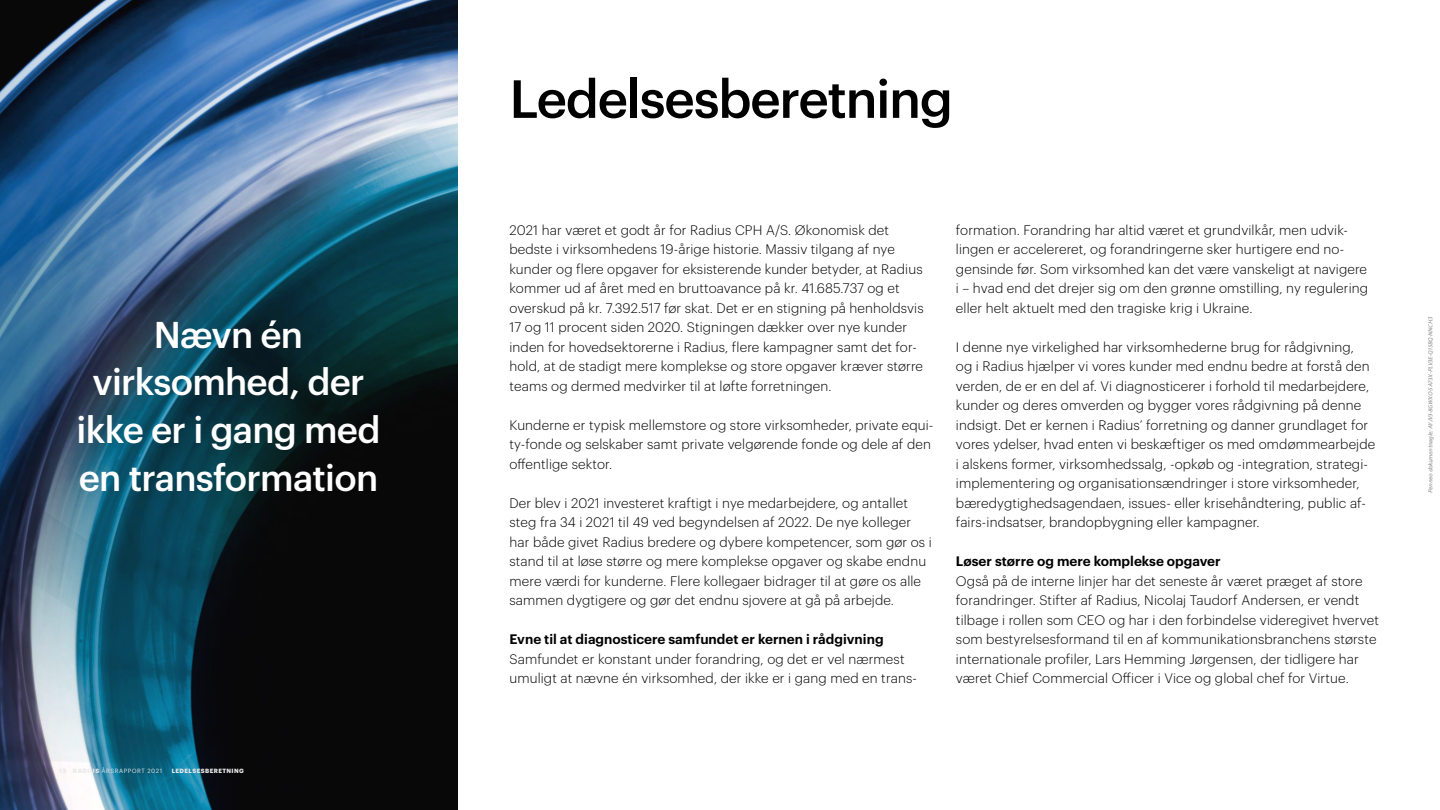
<style>
.page{position:relative;width:1440px;height:810px;background:#fff}
.page>*{position:absolute;margin:0;border:0;box-sizing:border-box;transform-origin:0 0}
.t1{font:500 52.5px "Graphik";letter-spacing:-.025em;color:#000}
.t2{font:500 36.53px/47.8px "Graphik";letter-spacing:-.02em;color:#fff;text-align:center}
.t3{font:300 13.5px/19.5px "Graphik";letter-spacing:.01em;color:#000}
.t4{font:600 13.5px "Graphik";color:#000}
.t5{font:italic 6px "Myriad Pro";color:#888}
.t6{font:6px "Graphik";letter-spacing:.085em;color:#ebebeb}
.t7{font:700 6px "Graphik";letter-spacing:.07em;color:#ebebeb}
.s1{font-weight:700}
</style>
<div class="page">
<img style="left:0;top:0;width:457px;height:810px">
<h2 class="t2" style="left:77px;top:309px;width:305px">Nævn én virksomhed, der ikke er i gang med en transformation</h2>
<p class="t6" style="left:59px;top:768px;width:104px"><span class="s1">13 RADIUS</span> ÅRSRAPPORT 2021</p>
<p class="t7" style="left:172px;top:767px;width:74px">LEDELSESBERETNING</p>
<h1 class="t1" style="left:509px;top:67px;width:445px">Ledelsesberetning</h1>
<p class="t3" style="left:509px;top:220px;width:416px">2021 har været et godt år for Radius CPH A/S. Økonomisk det bedste i virksomhedens 19-årige historie. Massiv tilgang af nye kunder og flere opgaver for eksisterende kunder betyder, at Radius kommer ud af året med en bruttoavance på kr. 41.685.737 og et overskud på kr. 7.392.517 før skat. Det er en stigning på henholdsvis 17 og 11 procent siden 2020. Stigningen dækker over nye kunder inden for hovedsektorerne i Radius, flere kampagner samt det for&shy;hold, at de stadigt mere komplekse og store opgaver kræver større teams og dermed medvirker til at løfte forretningen.</p>
<p class="t3" style="left:509px;top:415px;width:425px">Kunderne er typisk mellemstore og store virksomheder, private equi&shy;ty-fonde og selskaber samt private velgørende fonde og dele af den offentlige sektor.</p>
<p class="t3" style="left:509px;top:493px;width:424px">Der blev i 2021 investeret kraftigt i nye medarbejdere, og antallet steg fra 34 i 2021 til 49 ved begyndelsen af 2022. De nye kolleger har både givet Radius bredere og dybere kompetencer, som gør os i stand til at løse større og mere komplekse opgaver og skabe endnu mere værdi for kunderne. Flere kollegaer bidrager til at gøre os alle sammen dygtigere og gør det endnu sjovere at gå på arbejde.</p>
<p class="t4" style="left:509px;top:631px;width:376px">Evne til at diagnosticere samfundet er kernen i rådgivning</p>
<p class="t3" style="left:509px;top:649px;width:409px">Samfundet er konstant under forandring, og det er vel nærmest umuligt at nævne én virksomhed, der ikke er i gang med en trans-</p>
<p class="t3" style="left:956px;top:220px;width:414px">formation. Forandring har altid været et grundvilkår, men udvik&shy;lingen er accelereret, og forandringerne sker hurtigere end no&shy;gensinde før. Som virksomhed kan det være vanskeligt at navigere i – hvad end det drejer sig om den grønne omstilling, ny regulering eller helt aktuelt med den tragiske krig i Ukraine.</p>
<p class="t3" style="left:956px;top:337px;width:421px">I denne nye virkelighed har virksomhederne brug for rådgivning,<br>og i Radius hjælper vi vores kunder med endnu bedre at forstå den verden, de er en del af. Vi diagnosticerer i forhold til medarbejdere, kunder og deres omverden og bygger vores rådgivning på denne indsigt. Det er kernen i Radius’ forretning og danner grundlaget for vores ydelser, hvad enten vi beskæftiger os med omdømmearbejde i alskens former, virksomhedssalg, -opkøb og -integration, strategi&shy;implementering og organisationsændringer i store virksomheder, bæredygtighedsagendaen, issues- eller krisehåndtering, public af&shy;fairs-indsatser, brandopbygning eller kampagner.</p>
<p class="t4" style="left:956px;top:553px;width:266px">Løser større og mere komplekse opgaver</p>
<p class="t3" style="left:956px;top:571px;width:424px">Også på de interne linjer har det seneste år været præget af store forandringer. Stifter af Radius, Nicolaj Taudorf Andersen, er vendt tilbage i rollen som CEO og har i den forbindelse videregivet hvervet som bestyrelsesformand til en af kommunikationsbranchens største internationale profiler, Lars Hemming Jørgensen, der tidligere har været Chief Commercial Officer i Vice og global chef for Virtue.</p>
<p class="t5" style="left:1428px;top:493px;width:178px;rotate:-90deg">Penneo dokumentnøgle:AYJV3-8GWXO-5A73X-PLV3E-Q15BQ-NNCH3</p>
</div>
